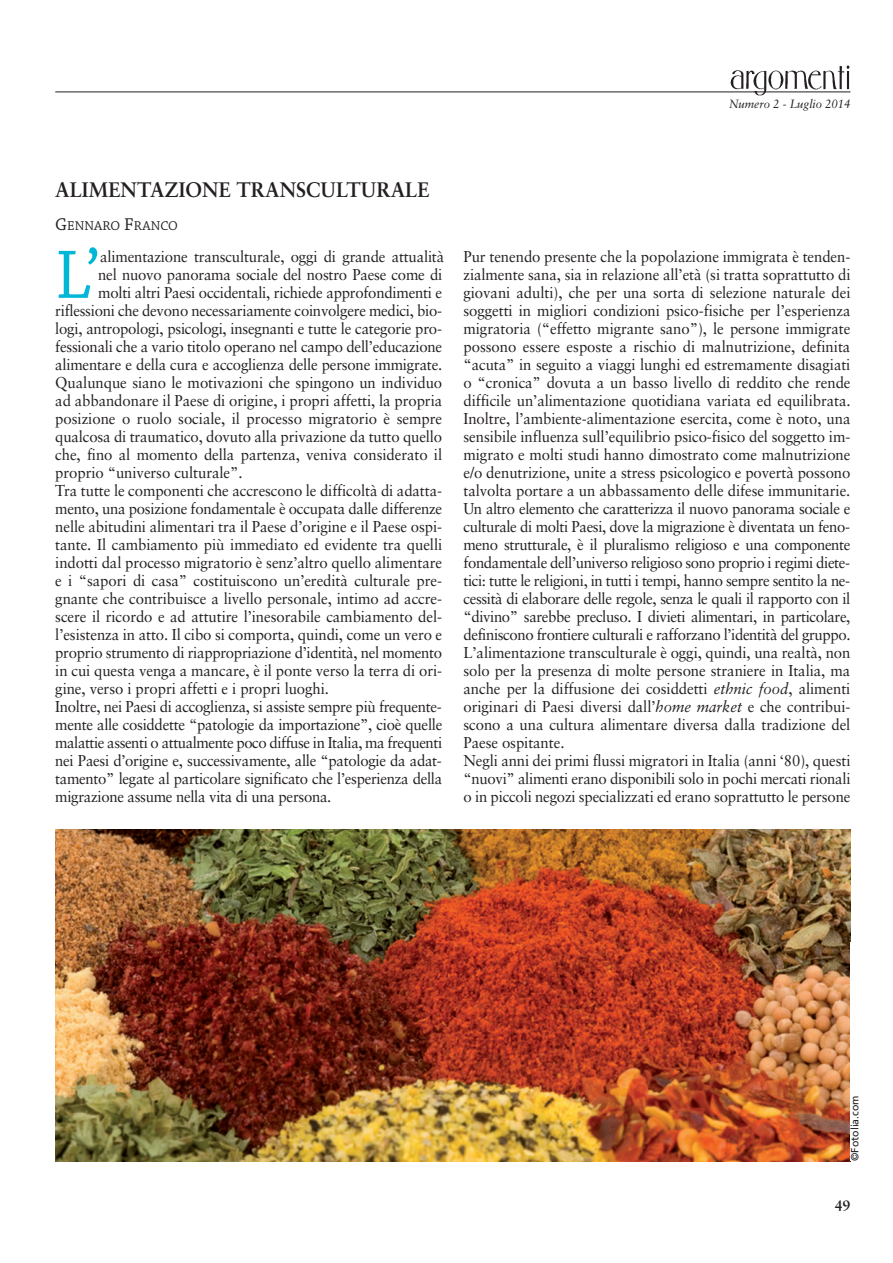
<style>
.page{position:relative;width:893px;height:1263px;background:#fff}
.page>*{position:absolute;margin:0;border:0;box-sizing:border-box;transform-origin:0 0}
.t1{font:72.3px "Chaparral Pro";color:#00b7d6;scale:.95 1}
.t2{font:700 21px "Sabon";color:#231f20;scale:.95 1}
.t3{font:15.75px/18px "Sabon";letter-spacing:-.005em;color:#231f20;scale:.95 1}
.t4{font:15.75px "Sabon";letter-spacing:-.03em;color:#231f20;scale:.95 1}
.t5{font:700 15px "Sabon";color:#231f20;scale:.95 1}
.t6{font:13.5px "Chaparral Pro";color:#231f20}
.t7{font:italic 12px "Sabon";color:#231f20;scale:.95 1}
.t8{font:10.5px "Frutiger";color:#231f20}
.s1{font-size:18px}
.s2{font-style:italic}
</style>
<div class="page">
<hr style="left:55px;top:91px;width:795px;height:1px;background:#231f20">
<img style="left:730px;top:66px;width:119px;height:30px">
<img style="left:55px;top:830px;width:795px;height:331px">
<p class="t7" style="left:729px;top:99px;width:129px">Numero 2 - Luglio 2014</p>
<h2 class="t2" style="left:55px;top:181px;width:395px">ALIMENTAZIONE TRANSCULTURALE</h2>
<p class="t6" style="left:55px;top:220px;width:124px"><span class="s1">G</span>ENNARO <span class="s1">F</span>RANCO</p>
<h1 class="t1" style="left:55px;top:247px;width:49px">L’</h1>
<p class="t3" style="left:100px;top:249px;width:364px">alimentazione transculturale, oggi di grande attualità</p>
<p class="t3" style="left:98px;top:267px;width:364px">nel nuovo panorama sociale del nostro Paese come di</p>
<p class="t3" style="left:98px;top:285px;width:364px">molti altri Paesi occidentali, richiede approfondimenti e</p>
<p class="t3" style="left:55px;top:303px;width:409px">riflessioni che devono necessariamente coinvolgere medici, bio-</p>
<p class="t3" style="left:55px;top:321px;width:409px">logi, antropologi, psicologi, insegnanti e tutte le categorie pro-</p>
<p class="t3" style="left:55px;top:339px;width:409px">fessionali che a vario titolo operano nel campo dell’educazione</p>
<p class="t3" style="left:55px;top:357px;width:409px">alimentare e della cura e accoglienza delle persone immigrate.</p>
<p class="t3" style="left:55px;top:375px;width:409px">Qualunque siano le motivazioni che spingono un individuo</p>
<p class="t3" style="left:55px;top:393px;width:409px">ad abbandonare il Paese di origine, i propri affetti, la propria</p>
<p class="t3" style="left:55px;top:411px;width:409px">posizione o ruolo sociale, il processo migratorio è sempre</p>
<p class="t3" style="left:55px;top:429px;width:409px">qualcosa di traumatico, dovuto alla privazione da tutto quello</p>
<p class="t3" style="left:55px;top:447px;width:409px">che, fino al momento della partenza, veniva considerato il</p>
<p class="t3" style="left:55px;top:465px;width:199px">proprio “universo culturale”.</p>
<p class="t3" style="left:55px;top:483px;width:409px">Tra tutte le componenti che accrescono le difficoltà di adatta-</p>
<p class="t3" style="left:55px;top:501px;width:409px">mento, una posizione fondamentale è occupata dalle differenze</p>
<p class="t3" style="left:55px;top:519px;width:409px">nelle abitudini alimentari tra il Paese d’origine e il Paese ospi-</p>
<p class="t3" style="left:55px;top:537px;width:409px">tante. Il cambiamento più immediato ed evidente tra quelli</p>
<p class="t3" style="left:55px;top:555px;width:409px">indotti dal processo migratorio è senz’altro quello alimentare</p>
<p class="t3" style="left:55px;top:573px;width:409px">e i “sapori di casa” costituiscono un’eredità culturale pre-</p>
<p class="t3" style="left:55px;top:591px;width:409px">gnante che contribuisce a livello personale, intimo ad accre-</p>
<p class="t3" style="left:55px;top:609px;width:409px">scere il ricordo e ad attutire l’inesorabile cambiamento del-</p>
<p class="t3" style="left:55px;top:627px;width:409px">l’esistenza in atto. Il cibo si comporta, quindi, come un vero e</p>
<p class="t3" style="left:55px;top:645px;width:409px">proprio strumento di riappropriazione d’identità, nel momento</p>
<p class="t3" style="left:55px;top:663px;width:409px">in cui questa venga a mancare, è il ponte verso la terra di ori-</p>
<p class="t3" style="left:55px;top:681px;width:290px">gine, verso i propri affetti e i propri luoghi.</p>
<p class="t3" style="left:55px;top:699px;width:408px">Inoltre, nei Paesi di accoglienza, si assiste sempre più frequente-</p>
<p class="t3" style="left:55px;top:717px;width:409px">mente alle cosiddette “patologie da importazione”, cioè quelle</p>
<p class="t4" style="left:55px;top:736px;width:409px">malattie assenti o attualmente poco diffuse in Italia, ma frequenti</p>
<p class="t3" style="left:55px;top:753px;width:409px">nei Paesi d’origine e, successivamente, alle “patologie da adat-</p>
<p class="t3" style="left:55px;top:771px;width:409px">tamento” legate al particolare significato che l’esperienza della</p>
<p class="t3" style="left:55px;top:789px;width:292px">migrazione assume nella vita di una persona.</p>
<p class="t3" style="left:463px;top:249px;width:409px">Pur tenendo presente che la popolazione immigrata è tenden&shy;zialmente sana, sia in relazione all’età (si tratta soprattutto di giovani adulti), che per una sorta di selezione naturale dei soggetti in migliori condizioni psico-fisiche per l’esperienza migratoria (“effetto migrante sano”), le persone immigrate possono essere esposte a rischio di malnutrizione, definita “acuta” in seguito a viaggi lunghi ed estremamente disagiati o “cronica” dovuta a un basso livello di reddito che rende difficile un’alimentazione quotidiana variata ed equilibrata.<br>Inoltre, l’ambiente-alimentazione esercita, come è noto, una sensibile influenza sull’equilibrio psico-fisico del soggetto im&shy;migrato e molti studi hanno dimostrato come malnutrizione e/o denutrizione, unite a stress psicologico e povertà possono talvolta portare a un abbassamento delle difese immunitarie.<br>Un altro elemento che caratterizza il nuovo panorama sociale e culturale di molti Paesi, dove la migrazione è diventata un feno&shy;meno strutturale, è il pluralismo religioso e una componente fondamentale dell’universo religioso sono proprio i regimi diete&shy;tici: tutte le religioni, in tutti i tempi, hanno sempre sentito la ne&shy;cessità di elaborare delle regole, senza le quali il rapporto con il “divino” sarebbe precluso. I divieti alimentari, in particolare, definiscono frontiere culturali e rafforzano l’identità del gruppo.<br>L’alimentazione transculturale è oggi, quindi, una realtà, non solo per la presenza di molte persone straniere in Italia, ma anche per la diffusione dei cosiddetti <span class="s2">ethnic food</span>, alimenti originari di Paesi diversi dall’<span class="s2">home market</span> e che contribui&shy;scono a una cultura alimentare diversa dalla tradizione del Paese ospitante.<br>Negli anni dei primi flussi migratori in Italia (anni ‘80), questi “nuovi” alimenti erano disponibili solo in pochi mercati rionali o in piccoli negozi specializzati ed erano soprattutto le persone</p>
<p class="t8" style="left:850px;top:1161px;width:67px;rotate:-90deg">©Fotolia.com</p>
<p class="t5" style="left:835px;top:1199px;width:18px">49</p>
</div>
